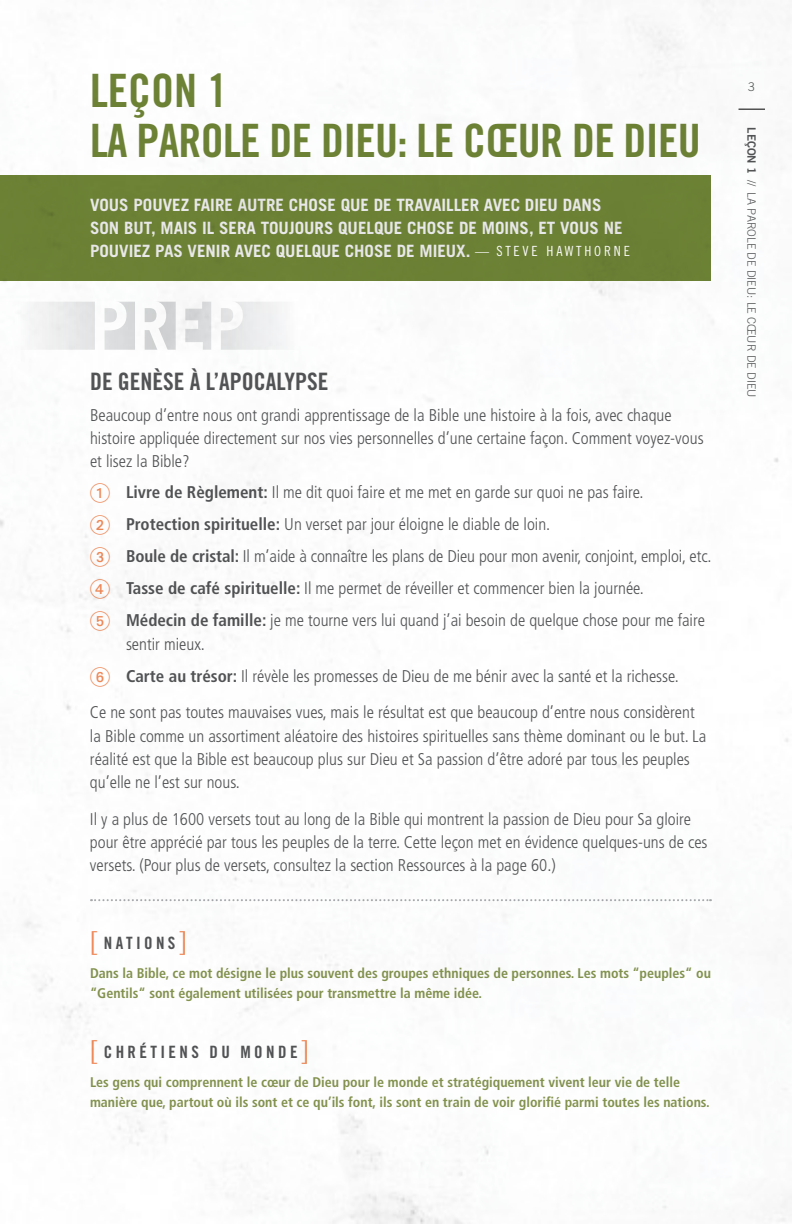
<style>
.page{position:relative;width:792px;height:1224px;background:#fff}
.page>*{position:absolute;margin:0;border:0;box-sizing:border-box;transform-origin:0 0}
.t1{font:700 70px "Trade Gothic LT Std";color:#fff}
.t2{font:46px/50px "Trade Gothic LT Std Bd Cn 20";letter-spacing:-.015em;color:#6e8336}
.t3{font:24px "Trade Gothic LT Std Bd Cn 20";color:#535456}
.t4{font:300 condensed 17px/23.2px "Frutiger LT Std";color:#535456}
.t5{font:700 17px/23.2px "Trade Gothic LT Std";color:#ebebec}
.t6{font:17px "Trade Gothic LT Std Bd Cn 20";letter-spacing:.2em;color:#535456}
.t7{font:700 condensed 14px/20px "Frutiger LT Std";color:#84934f}
.t8{font:300 12px "Trade Gothic LT Std";color:#535456}
.t9{font:300 11.6px "Trade Gothic LT Std";color:#535456}
.s1{font-family:"Trade Gothic LT Std Cn 18";font-weight:400;font-size:14px;color:#fff}
.s2{color:#f18a59}
.s3{font-weight:700}
.s4{font-family:"Trade Gothic LT Std Cn 18";font-size:28.8px;color:#f18a59}
.s5{font-family:"Trade Gothic LT Std Bd 2";font-weight:400}
</style>
<div class="page">
<img style="left:0;top:0;width:792px;height:1224px">
<h2 class="t2" style="left:90px;top:65px;width:612px">LEÇON 1<br>LA PAROLE DE DIEU: LE CŒUR DE DIEU</h2>
<p class="t5" style="left:90px;top:193px;width:541px">VOUS POUVEZ FAIRE AUTRE CHOSE QUE DE TRAVAILLER AVEC DIEU DANS<br>SON BUT, MAIS IL SERA TOUJOURS QUELQUE CHOSE DE MOINS, ET VOUS NE<br>POUVIEZ PAS VENIR AVEC QUELQUE CHOSE DE MIEUX. <span class="s1">— S T E V E H A W T H O R N E</span></p>
<h1 class="t1" style="left:90px;top:283px;width:157px">PREP</h1>
<h3 class="t3" style="left:90px;top:367px;width:240px">DE GENÈSE À L’APOCALYPSE</h3>
<p class="t4" style="left:90px;top:403px;width:615px">Beaucoup d’entre nous ont grandi apprentissage de la Bible une histoire à la fois, avec chaque histoire appliquée directement sur nos vies personnelles d’une certaine façon. Comment voyez-vous et lisez la Bible?</p>
<p class="t4" style="left:90px;top:476px;width:623px;line-height:32.2px"><span class="s2">①</span> <span class="s3">Livre de Règlement:</span> Il me dit quoi faire et me met en garde sur quoi ne pas faire.<br><span class="s2">②</span> <span class="s3">Protection spirituelle:</span> Un verset par jour éloigne le diable de loin.<br><span class="s2">③</span> <span class="s3">Boule de cristal:</span> Il m’aide à connaître les plans de Dieu pour mon avenir, conjoint, emploi, etc.<br><span class="s2">④</span> <span class="s3">Tasse de café spirituelle:</span> Il me permet de réveiller et commencer bien la journée.<br><span class="s2">⑤</span> <span class="s3">Médecin de famille:</span> je me tourne vers lui quand j’ai besoin de quelque chose pour me faire</p>
<p class="t4" style="left:90px;top:628px;width:590px;line-height:32.2px;text-indent:36px">sentir mieux.<br><span class="s2">⑥</span> <span class="s3">Carte au trésor:</span> Il révèle les promesses de Dieu de me bénir avec la santé et la richesse.</p>
<p class="t4" style="left:90px;top:701px;width:618px">Ce ne sont pas toutes mauvaises vues, mais le résultat est que beaucoup d’entre nous considèrent la Bible comme un assortiment aléatoire des histoires spirituelles sans thème dominant ou le but. La réalité est que la Bible est beaucoup plus sur Dieu et Sa passion d’être adoré par tous les peuples qu’elle ne l’est sur nous.</p>
<p class="t4" style="left:90px;top:808px;width:619px">Il y a plus de 1600 versets tout au long de la Bible qui montrent la passion de Dieu pour Sa gloire pour être apprécié par tous les peuples de la terre. Cette leçon met en évidence quelques-uns de ces versets. (Pour plus de versets, consultez la section Ressources à la page 60.)</p>
<p class="t6" style="left:90px;top:933px;width:98px"><span class="s4">[</span> NATIONS<span class="s4">]</span></p>
<p class="t7" style="left:90px;top:964px;width:622px">Dans la Bible, ce mot désigne le plus souvent des groupes ethniques de personnes. Les mots “peuples“ ou “Gentils“ sont également utilisées pour transmettre la même idée.</p>
<p class="t6" style="left:90px;top:1041px;width:221px"><span class="s4">[</span> CHRÉTIENS DU MONDE<span class="s4">]</span></p>
<p class="t7" style="left:90px;top:1072px;width:621px">Les gens qui comprennent le cœur de Dieu pour le monde et stratégiquement vivent leur vie de telle manière que, partout où ils sont et ce qu’ils font, ils sont en train de voir glorifié parmi toutes les nations.</p>
<p class="t8" style="left:748px;top:79px;width:8px">3</p>
<p class="t9" style="left:758px;top:127px;width:272px;rotate:90deg"><span class="s5">Leçon 1</span> // La Parole de Dieu: le Cœur de Dieu</p>
</div>
